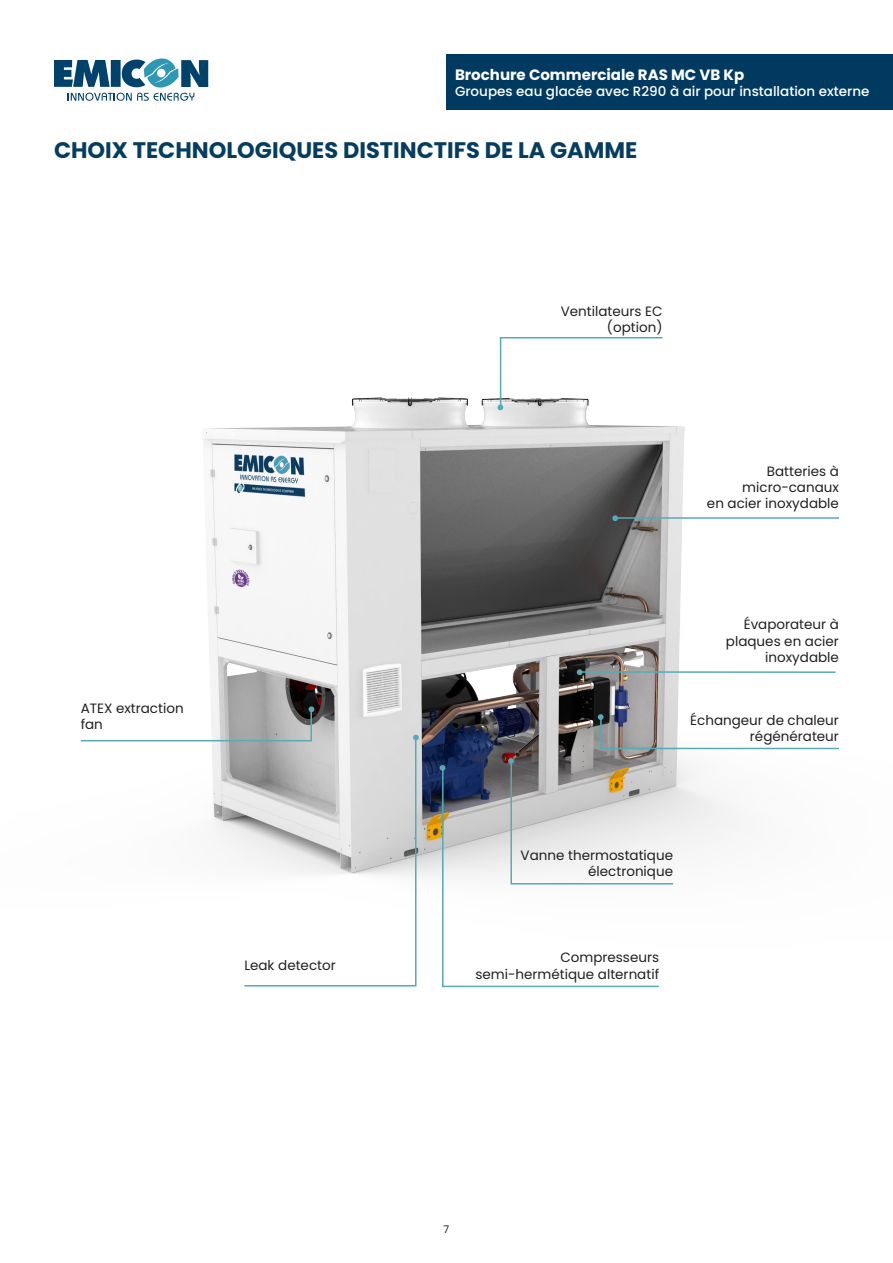
<style>
.page{position:relative;width:893px;height:1263px;background:#fff}
.page>*{position:absolute;margin:0;border:0;box-sizing:border-box;transform-origin:0 0}
.t1{font:700 22.5px "Poppins";color:#043d60}
.t2{font:700 15px "Poppins";color:#fff}
.t3{font:13.5px/16.2px "Poppins";color:#231f20;text-align:right}
.t4{font:500 13.5px "Poppins";color:#fff}
.t5{font:10.5px "Poppins";color:#231f20}
</style>
<div class="page">
<hr style="left:0;top:54px;width:1px;height:55px;background:#013a60">
<svg style="left:54px;top:58px;width:154px;height:43px"></svg>
<div style="left:446px;top:54px;width:447px;height:55px;background:#013a60"></div>
<img style="left:203px;top:397px;width:535px;height:480px">
<svg style="left:508px;top:758px;width:167px;height:127px"></svg>
<svg style="left:441px;top:766px;width:219px;height:222px"></svg>
<svg style="left:440px;top:765px;width:5px;height:6px"></svg>
<svg style="left:497px;top:337px;width:167px;height:73px"></svg>
<hr style="left:615px;top:517px;width:224px;height:2px;background:#57aab6">
<svg style="left:612px;top:515px;width:6px;height:6px"></svg>
<hr style="left:580px;top:671px;width:256px;height:2px;background:#57aab6">
<svg style="left:577px;top:669px;width:6px;height:6px"></svg>
<svg style="left:80px;top:706px;width:339px;height:281px"></svg>
<svg style="left:598px;top:714px;width:241px;height:36px"></svg>
<p class="t2" style="left:455px;top:66px;width:291px">Brochure Commerciale RAS MC VB Kp</p>
<p class="t4" style="left:455px;top:84px;width:416px">Groupes eau glacée avec R290 à air pour installation externe</p>
<p class="t1" style="left:54px;top:137px;width:585px">CHOIX TECHNOLOGIQUES DISTINCTIFS DE LA GAMME</p>
<p class="t3" style="left:81px;top:700px;width:104px;text-align:left">ATEX extraction fan</p>
<p class="t3" style="left:244px;top:957px;width:93px">Leak detector</p>
<p class="t3" style="left:561px;top:303px;width:103px">Ventilateurs EC</p>
<p class="t3" style="left:607px;top:319px;width:57px">(option)</p>
<p class="t3" style="left:767px;top:463px;width:74px">Batteries à</p>
<p class="t3" style="left:742px;top:479px;width:98px">micro-canaux</p>
<p class="t3" style="left:707px;top:495px;width:134px">en acier inoxydable</p>
<p class="t3" style="left:744px;top:617px;width:97px">Évaporateur à</p>
<p class="t3" style="left:726px;top:633px;width:115px">plaques en acier inoxydable</p>
<p class="t3" style="left:690px;top:712px;width:150px">Échangeur de chaleur régénérateur</p>
<p class="t3" style="left:521px;top:847px;width:154px">Vanne thermostatique électronique</p>
<p class="t3" style="left:560px;top:949px;width:100px">Compresseurs</p>
<p class="t3" style="left:475px;top:966px;width:185px">semi-hermétique alternatif</p>
<p class="t5" style="left:444px;top:1223px;width:7px">7</p>
</div>
